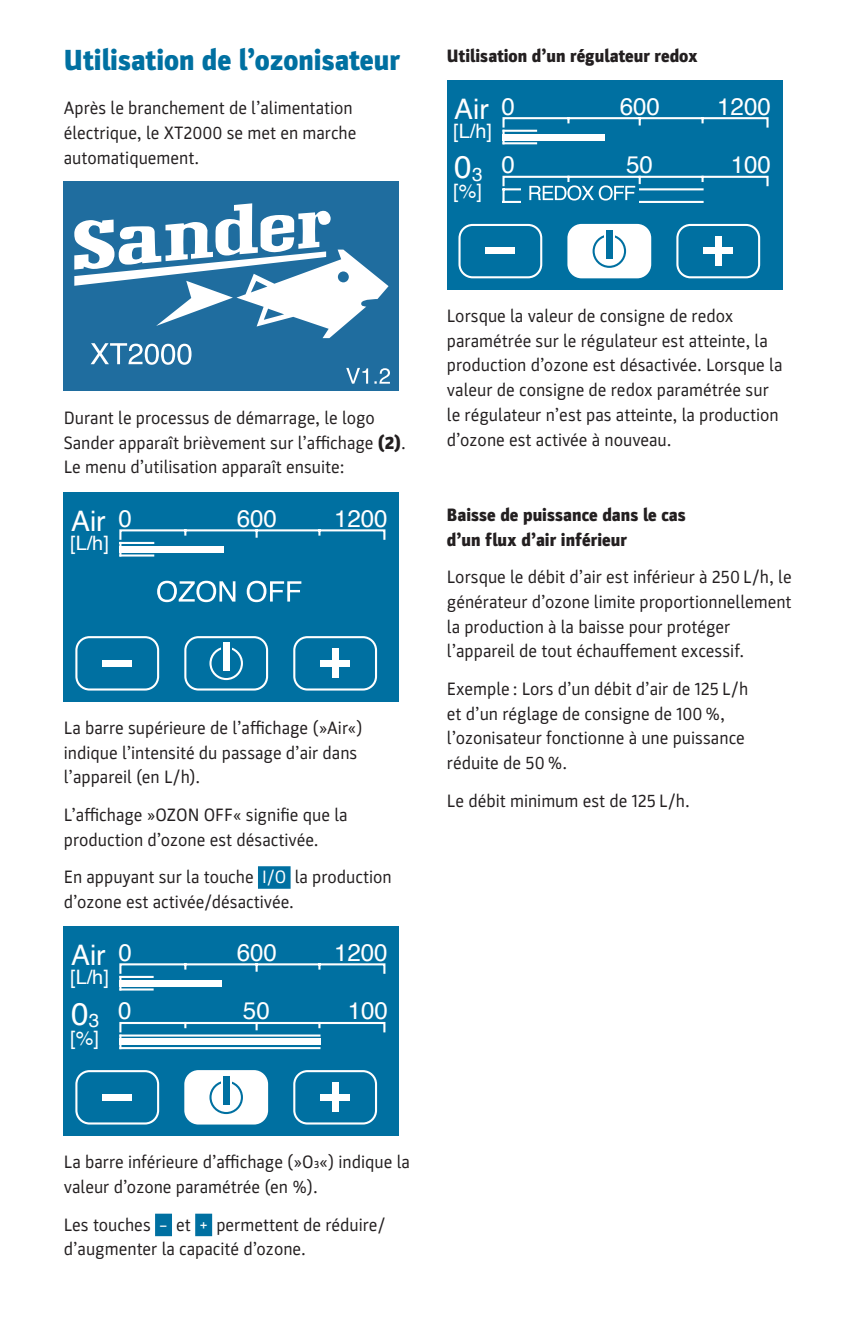
<style>
.page{position:relative;width:862px;height:1340px;background:#fff}
.page>*{position:absolute;margin:0;border:0;box-sizing:border-box;transform-origin:0 0}
.t1{font:31.5px "Helvetica";color:#fff}
.t2{font:900 29.25px "Parka";color:#0070a1}
.t3{font:28.35px "Helvetica";color:#fff}
.t4{font:24.07px "Helvetica";color:#fff}
.t5{font:19.8px "Helvetica";color:#fff}
.t6{font:18px/24.8px "Parka";color:#231f20}
.t7{font:900 18px/24.8px "Parka";color:#231f20}
.s1{font-size:18.9px}
.s2{font-weight:900}
.s3{color:#fff}
</style>
<div class="page">
<div style="left:64px;top:926px;width:335px;height:209px;background:#0070a1"></div>
<div style="left:293px;top:1070px;width:84px;height:54px;border:2px solid #fff;border-radius:13px"></div>
<div style="left:320px;top:1094px;width:29px;height:6px;background:#fff"></div>
<div style="left:332px;top:1082px;width:6px;height:29px;background:#fff"></div>
<div style="left:185px;top:1071px;width:82px;height:52px;background:#fff;border-radius:13px"></div>
<div style="left:184px;top:1070px;width:84px;height:54px;border:2px solid #fff;border-radius:13px"></div>
<div style="left:209px;top:1080px;width:34px;height:34px;border:2px solid #0070a1;border-radius:50%"></div>
<svg style="left:221px;top:1076px;width:10px;height:29px"></svg>
<div style="left:223px;top:1076px;width:6px;height:28px;background:#0070a1"></div>
<div style="left:75px;top:1070px;width:84px;height:54px;border:2px solid #fff;border-radius:13px"></div>
<div style="left:102px;top:1094px;width:30px;height:6px;background:#fff"></div>
<hr style="left:120px;top:1047px;width:199px;height:2px;background:#fff">
<svg style="left:119px;top:1021px;width:267px;height:27px"></svg>
<hr style="left:120px;top:988px;width:32px;height:2px;background:#fff">
<svg style="left:119px;top:963px;width:267px;height:26px"></svg>
<div style="left:64px;top:492px;width:335px;height:210px;background:#0070a1"></div>
<div style="left:293px;top:636px;width:84px;height:54px;border:2px solid #fff;border-radius:13px"></div>
<div style="left:320px;top:660px;width:29px;height:6px;background:#fff"></div>
<div style="left:332px;top:648px;width:6px;height:30px;background:#fff"></div>
<svg style="left:184px;top:636px;width:85px;height:55px"></svg>
<svg style="left:221px;top:640px;width:10px;height:32px"></svg>
<div style="left:223px;top:642px;width:6px;height:28px;background:#fff"></div>
<div style="left:75px;top:636px;width:84px;height:54px;border:2px solid #fff;border-radius:13px"></div>
<div style="left:102px;top:660px;width:30px;height:6px;background:#fff"></div>
<svg style="left:157px;top:580px;width:144px;height:22px"></svg>
<svg style="left:119px;top:529px;width:267px;height:28px"></svg>
<div style="left:446px;top:80px;width:335px;height:210px;background:#0070a1"></div>
<div style="left:676px;top:224px;width:83px;height:54px;border:2px solid #fff;border-radius:13px"></div>
<div style="left:703px;top:248px;width:29px;height:6px;background:#fff"></div>
<div style="left:714px;top:236px;width:7px;height:29px;background:#fff"></div>
<div style="left:568px;top:225px;width:81px;height:52px;background:#fff;border-radius:13px"></div>
<div style="left:567px;top:224px;width:84px;height:54px;border:2px solid #fff;border-radius:13px"></div>
<div style="left:592px;top:234px;width:33px;height:34px;border:2px solid #0070a1;border-radius:50%"></div>
<svg style="left:603px;top:230px;width:11px;height:29px"></svg>
<div style="left:606px;top:230px;width:6px;height:28px;background:#0070a1"></div>
<div style="left:458px;top:224px;width:84px;height:54px;border:2px solid #fff;border-radius:13px"></div>
<div style="left:485px;top:248px;width:29px;height:6px;background:#fff"></div>
<hr style="left:503px;top:201px;width:199px;height:2px;background:#fff">
<hr style="left:503px;top:142px;width:32px;height:2px;background:#fff">
<svg style="left:502px;top:117px;width:267px;height:26px"></svg>
<div style="left:521px;top:185px;width:117px;height:21px;background:#0070a1"></div>
<svg style="left:502px;top:175px;width:267px;height:27px"></svg>
<div style="left:64px;top:181px;width:335px;height:209px;background:#1f6d9f"></div>
<svg style="left:74px;top:203px;width:316px;height:180px"></svg>
<div style="left:258px;top:866px;width:32px;height:22px;background:#0070a1"></div>
<div style="left:155px;top:1213px;width:17px;height:23px;background:#0070a1"></div>
<div style="left:195px;top:1213px;width:17px;height:23px;background:#0070a1"></div>
<h1 class="t2" style="left:64px;top:43px;width:338px">Utilisation de l’ozonisateur</h1>
<p class="t6" style="left:64px;top:96px;width:294px">Après le branchement de l’alimentation électrique, le XT2000 se met en marche automatiquement.</p>
<p class="t7" style="left:446px;top:43px;width:252px">Utilisation d’un régulateur redox</p>
<h3 class="t3" style="left:454px;top:87px;width:36px">Air</h3>
<p class="t5" style="left:453px;top:115px;width:40px">[L/h]</p>
<h1 class="t1" style="left:454px;top:143px;width:30px">0<span class="s1">3</span></h1>
<p class="t5" style="left:453px;top:176px;width:30px">[%]</p>
<h3 class="t4" style="left:501px;top:87px;width:15px">0</h3>
<h3 class="t4" style="left:619px;top:87px;width:42px">600</h3>
<h3 class="t4" style="left:716px;top:87px;width:55px">1200</h3>
<h3 class="t4" style="left:501px;top:146px;width:15px">0</h3>
<h3 class="t4" style="left:625px;top:146px;width:28px">50</h3>
<h3 class="t4" style="left:730px;top:146px;width:42px">100</h3>
<p class="t6" style="left:64px;top:405px;width:343px">Durant le processus de démarrage, le logo<br>Sander apparaît brièvement sur l’affichage <span class="s2">(2)</span>.<br>Le menu d’utilisation apparaît ensuite:</p>
<h3 class="t3" style="left:71px;top:499px;width:36px">Air</h3>
<p class="t5" style="left:70px;top:527px;width:40px">[L/h]</p>
<h3 class="t4" style="left:118px;top:499px;width:15px">0</h3>
<h3 class="t4" style="left:236px;top:499px;width:42px">600</h3>
<h3 class="t4" style="left:334px;top:499px;width:55px">1200</h3>
<p class="t6" style="left:64px;top:715px;width:300px">La barre supérieure de l’affichage (»Air«) indique l’intensité du passage d’air dans l’appareil (en L/h).</p>
<p class="t6" style="left:64px;top:802px;width:285px">L’affichage »OZON OFF« signifie que la production d’ozone est désactivée.</p>
<p class="t6" style="left:64px;top:864px;width:329px">En appuyant sur la touche <span class="s3">I/O</span> la production d’ozone est activée/désactivée.</p>
<h3 class="t3" style="left:71px;top:932px;width:36px">Air</h3>
<p class="t5" style="left:70px;top:961px;width:40px">[L/h]</p>
<h1 class="t1" style="left:71px;top:989px;width:30px">0<span class="s1">3</span></h1>
<p class="t5" style="left:70px;top:1022px;width:30px">[%]</p>
<h3 class="t4" style="left:118px;top:933px;width:15px">0</h3>
<h3 class="t4" style="left:236px;top:933px;width:42px">600</h3>
<h3 class="t4" style="left:334px;top:933px;width:55px">1200</h3>
<h3 class="t4" style="left:118px;top:992px;width:15px">0</h3>
<h3 class="t4" style="left:243px;top:992px;width:28px">50</h3>
<h3 class="t4" style="left:347px;top:992px;width:42px">100</h3>
<p class="t6" style="left:446px;top:303px;width:337px">Lorsque la valeur de consigne de redox paramétrée sur le régulateur est atteinte, la production d’ozone est désactivée. Lorsque la valeur de consigne de redox paramétrée sur le régulateur n’est pas atteinte, la production d’ozone est activée à nouveau.</p>
<p class="t7" style="left:446px;top:502px;width:240px">Baisse de puissance dans le cas d’un flux d’air inférieur</p>
<p class="t6" style="left:446px;top:564px;width:346px">Lorsque le débit d’air est inférieur à 250 L/h, le générateur d’ozone limite proportionnellement la production à la baisse pour protéger l’appareil de tout échauffement excessif.</p>
<p class="t6" style="left:446px;top:676px;width:302px">Exemple : Lors d’un débit d’air de 125 L/h et d’un réglage de consigne de 100 %, l’ozonisateur fonctionne à une puissance réduite de 50 %.</p>
<p class="t6" style="left:446px;top:788px;width:244px">Le débit minimum est de 125 L/h.</p>
<p class="t6" style="left:64px;top:1149px;width:347px">La barre inférieure d’affichage (»O3«) indique la valeur d’ozone paramétrée (en %).</p>
<p class="t6" style="left:64px;top:1212px;width:323px">Les touches <span class="s3">–</span> et <span class="s3">+</span> permettent de réduire/ d’augmenter la capacité d’ozone.</p>
</div>
